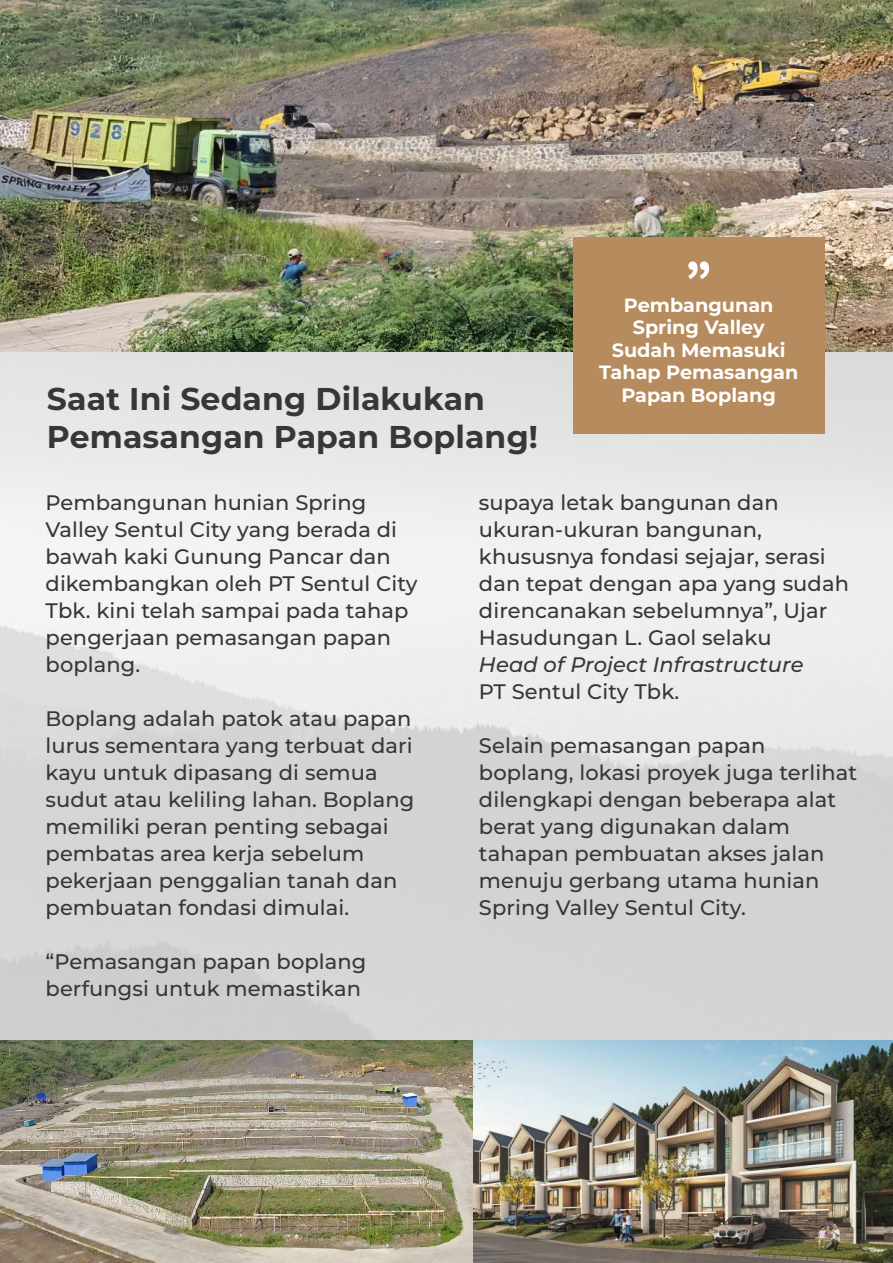
<style>
.page{position:relative;width:893px;height:1263px;background:#fff}
.page>*{position:absolute;margin:0;border:0;box-sizing:border-box;transform-origin:0 0}
.t1{font:700 31.5px "Montserrat";letter-spacing:.005em;color:#373737}
.t2{font:500 21px/27px "Montserrat";letter-spacing:.005em;color:#373737}
.t3{font:italic 500 21px "Montserrat";letter-spacing:.005em;color:#373737}
.t4{font:700 19.2px/22.5px "Montserrat";color:#fff;text-align:center}
</style>
<div class="page">
<img style="left:0;top:351px;width:893px;height:689px">
<img style="left:0;top:0;width:893px;height:351px">
<img style="left:0;top:1040px;width:473px;height:223px">
<div style="left:573px;top:237px;width:251px;height:196px;background:#b68b5e"></div>
<svg style="left:688px;top:261px;width:21px;height:18px"></svg>
<img style="left:473px;top:1040px;width:420px;height:223px">
<p class="t4" style="left:599px;top:293px;width:201px">Pembangunan<br>Spring Valley<br>Sudah Memasuki<br>Tahap Pemasangan</p>
<h1 class="t1" style="left:47px;top:378px;width:440px">Saat Ini Sedang Dilakukan</h1>
<p class="t4" style="left:621px;top:383px;width:156px">Papan Boplang</p>
<h1 class="t1" style="left:47px;top:416px;width:493px">Pemasangan Papan Boplang!</h1>
<p class="t2" style="left:46px;top:488px;width:374px">Pembangunan hunian Spring<br>Valley Sentul City yang berada di bawah kaki Gunung Pancar dan dikembangkan oleh PT Sentul City<br>Tbk. kini telah sampai pada tahap pengerjaan pemasangan papan boplang.</p>
<p class="t2" style="left:46px;top:704px;width:370px">Boplang adalah patok atau papan lurus sementara yang terbuat dari kayu untuk dipasang di semua sudut atau keliling lahan. Boplang memiliki peran penting sebagai pembatas area kerja sebelum pekerjaan penggalian tanah dan pembuatan fondasi dimulai.</p>
<p class="t2" style="left:46px;top:948px;width:322px">“Pemasangan papan boplang berfungsi untuk memastikan</p>
<p class="t2" style="left:479px;top:489px;width:372px">supaya letak bangunan dan ukuran-ukuran bangunan, khususnya fondasi sejajar, serasi dan tepat dengan apa yang sudah direncanakan sebelumnya”, Ujar<br>Hasudungan L. Gaol selaku</p>
<p class="t3" style="left:479px;top:651px;width:326px">Head of Project Infrastructure</p>
<p class="t2" style="left:479px;top:678px;width:202px">PT Sentul City Tbk.</p>
<p class="t2" style="left:479px;top:732px;width:380px">Selain pemasangan papan boplang, lokasi proyek juga terlihat dilengkapi dengan beberapa alat berat yang digunakan dalam tahapan pembuatan akses jalan menuju gerbang utama hunian<br>Spring Valley Sentul City.</p>
</div>
